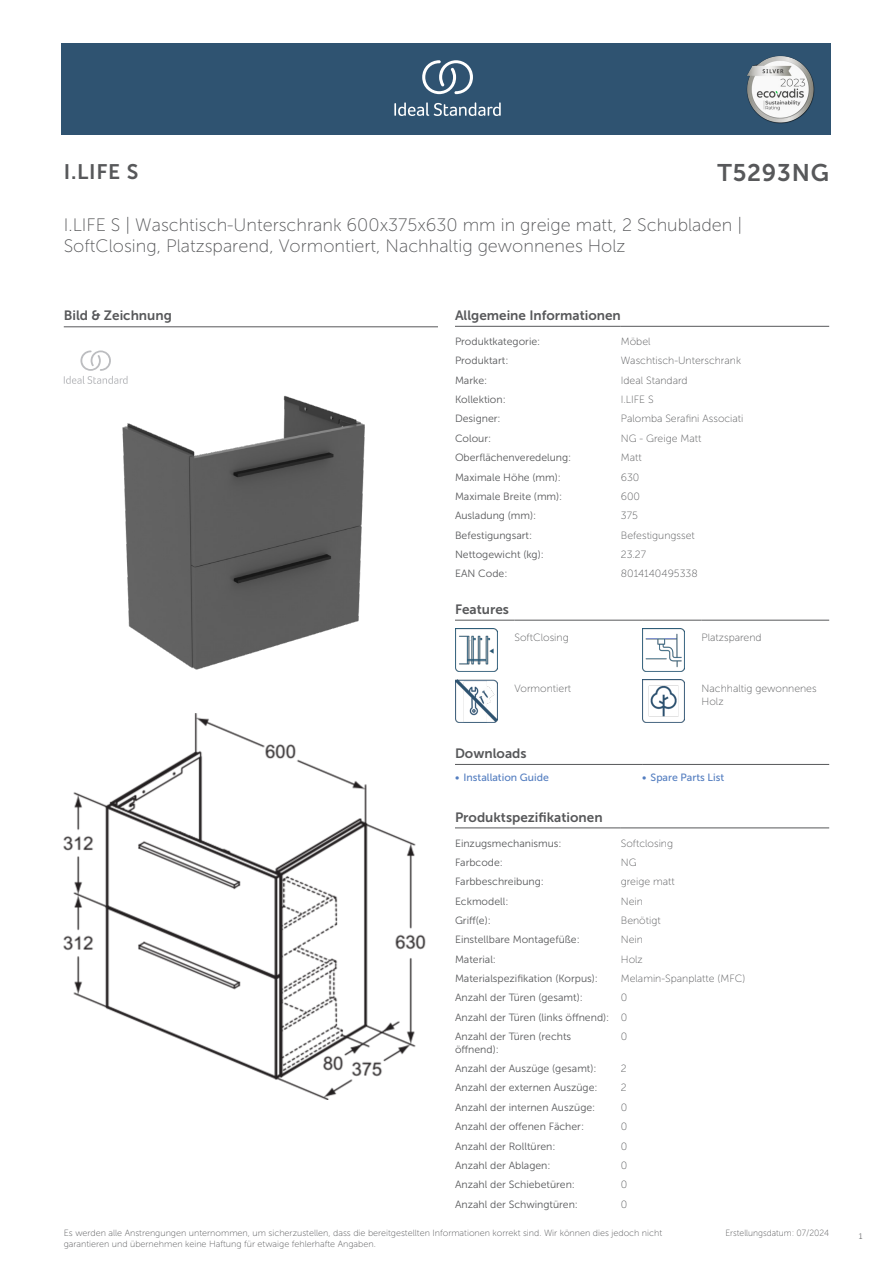
<style>
.page{position:relative;width:893px;height:1263px;background:#fff}
.page>*{position:absolute;margin:0;border:0;box-sizing:border-box;transform-origin:0 0}
.ID{font:24px "Museo Sans 700";letter-spacing:.035em;color:#57585a}
.SUITE_NAME{font:21px "Museo Sans 700";color:#57585a}
.Product_description__L3{font:18px/21.6px "Museo Sans 100";color:#57585a}
.head_9pt{font:13.5px "Museo Sans 700";color:#57585a}
.head_general{font:10.5px/12.6px "Museo Sans 300";color:#57585a}
.value_general{font:10.5px/12.6px "Museo Sans 100";color:#57585a}
.t1{font:10.5px "Museo Sans 500";color:#547ec0}
.Disclaimer{font:9px/10.8px "Museo Sans 100";color:#57585a}
.Date_created{font:9px "Museo Sans 100";color:#57585a;scale:.95 1}
.t2{font:300 9px "Calibri";color:#57585a;scale:.95 1}
</style>
<div class="page">
<div style="left:62px;top:43px;width:769px;height:91px;background:#2f5371"></div>
<hr style="left:455px;top:326px;width:166px;height:1px;background:#57585a">
<hr style="left:621px;top:326px;width:208px;height:1px;background:#57585a">
<hr style="left:455px;top:620px;width:59px;height:1px;background:#57585a">
<hr style="left:514px;top:620px;width:128px;height:1px;background:#57585a">
<hr style="left:642px;top:620px;width:60px;height:1px;background:#57585a">
<hr style="left:702px;top:620px;width:127px;height:1px;background:#57585a">
<img style="left:455px;top:629px;width:42px;height:42px">
<img style="left:642px;top:629px;width:43px;height:42px">
<img style="left:455px;top:680px;width:42px;height:42px">
<img style="left:642px;top:680px;width:43px;height:42px">
<hr style="left:455px;top:764px;width:187px;height:1px;background:#57585a">
<hr style="left:642px;top:764px;width:187px;height:1px;background:#57585a">
<hr style="left:455px;top:828px;width:166px;height:1px;background:#57585a">
<hr style="left:621px;top:828px;width:208px;height:1px;background:#57585a">
<img style="left:64px;top:714px;width:361px;height:385px">
<hr style="left:64px;top:327px;width:374px;height:1px;background:#57585a">
<svg style="left:64px;top:350px;width:64px;height:34px"></svg>
<img style="left:122px;top:395px;width:243px;height:275px">
<svg style="left:394px;top:102px;width:107px;height:14px"></svg>
<svg style="left:422px;top:60px;width:51px;height:34px"></svg>
<img style="left:746px;top:56px;width:68px;height:67px">
<p class="SUITE_NAME" style="left:64px;top:160px;width:76px">I.LIFE S</p>
<p class="ID" style="left:717px;top:160px;width:113px">T5293NG</p>
<p class="Product_description__L3" style="left:64px;top:214px;width:680px">I.LIFE S | Waschtisch-Unterschrank 600x375x630 mm in greige matt, 2 Schubladen |<br>SoftClosing, Platzsparend, Vormontiert, Nachhaltig gewonnenes Holz</p>
<p class="head_9pt" style="left:64px;top:308px;width:110px">Bild &amp; Zeichnung</p>
<p class="head_9pt" style="left:455px;top:308px;width:167px">Allgemeine Informationen</p>
<p class="head_general" style="left:455px;top:335px;width:87px">Produktkategorie:</p>
<p class="value_general" style="left:621px;top:335px;width:31px">Möbel</p>
<p class="head_general" style="left:455px;top:354px;width:55px">Produktart:</p>
<p class="value_general" style="left:621px;top:355px;width:122px">Waschtisch-Unterschrank</p>
<p class="head_general" style="left:455px;top:374px;width:34px">Marke:</p>
<p class="value_general" style="left:621px;top:374px;width:68px">Ideal Standard</p>
<p class="head_general" style="left:455px;top:393px;width:52px">Kollektion:</p>
<p class="value_general" style="left:621px;top:393px;width:34px">I.LIFE S</p>
<p class="head_general" style="left:455px;top:413px;width:47px">Designer:</p>
<p class="value_general" style="left:621px;top:413px;width:124px">Palomba Serafini Associati</p>
<p class="head_general" style="left:455px;top:432px;width:38px">Colour:</p>
<p class="value_general" style="left:621px;top:432px;width:82px">NG - Greige Matt</p>
<p class="head_general" style="left:455px;top:451px;width:118px">Oberflächenveredelung:</p>
<p class="value_general" style="left:621px;top:451px;width:22px">Matt</p>
<p class="head_general" style="left:455px;top:471px;width:107px">Maximale Höhe (mm):</p>
<p class="value_general" style="left:621px;top:471px;width:20px">630</p>
<p class="head_general" style="left:455px;top:490px;width:109px">Maximale Breite (mm):</p>
<p class="value_general" style="left:621px;top:490px;width:21px">600</p>
<p class="head_general" style="left:455px;top:509px;width:83px">Ausladung (mm):</p>
<p class="value_general" style="left:621px;top:509px;width:18px">375</p>
<p class="head_general" style="left:455px;top:529px;width:79px">Befestigungsart:</p>
<p class="value_general" style="left:621px;top:529px;width:75px">Befestigungsset</p>
<p class="head_general" style="left:455px;top:548px;width:90px">Nettogewicht (kg):</p>
<p class="value_general" style="left:621px;top:548px;width:27px">23.27</p>
<p class="head_general" style="left:455px;top:567px;width:54px">EAN Code:</p>
<p class="value_general" style="left:621px;top:567px;width:78px">8014140495338</p>
<p class="head_9pt" style="left:455px;top:602px;width:55px">Features</p>
<p class="value_general" style="left:514px;top:631px;width:56px">SoftClosing</p>
<p class="value_general" style="left:702px;top:631px;width:62px">Platzsparend</p>
<p class="value_general" style="left:514px;top:682px;width:58px">Vormontiert</p>
<p class="value_general" style="left:702px;top:682px;width:117px">Nachhaltig gewonnenes<br>Holz</p>
<p class="head_9pt" style="left:455px;top:746px;width:73px">Downloads</p>
<p class="t1" style="left:455px;top:772px;width:95px">• Installation Guide</p>
<p class="t1" style="left:642px;top:772px;width:84px">• Spare Parts List</p>
<p class="head_9pt" style="left:455px;top:809px;width:149px">Produktspezifikationen</p>
<p class="head_general" style="left:455px;top:837px;width:108px">Einzugsmechanismus:</p>
<p class="value_general" style="left:621px;top:837px;width:54px">Softclosing</p>
<p class="head_general" style="left:455px;top:856px;width:49px">Farbcode:</p>
<p class="value_general" style="left:621px;top:856px;width:17px">NG</p>
<p class="head_general" style="left:455px;top:875px;width:90px">Farbbeschreibung:</p>
<p class="value_general" style="left:621px;top:875px;width:55px">greige matt</p>
<p class="head_general" style="left:455px;top:895px;width:55px">Eckmodell:</p>
<p class="value_general" style="left:621px;top:895px;width:24px">Nein</p>
<p class="head_general" style="left:455px;top:914px;width:37px">Griff(e):</p>
<p class="value_general" style="left:621px;top:914px;width:41px">Benötigt</p>
<p class="head_general" style="left:455px;top:933px;width:126px">Einstellbare Montagefüße:</p>
<p class="value_general" style="left:621px;top:933px;width:24px">Nein</p>
<p class="head_general" style="left:455px;top:953px;width:43px">Material:</p>
<p class="value_general" style="left:621px;top:953px;width:24px">Holz</p>
<p class="head_general" style="left:455px;top:972px;width:145px">Materialspezifikation (Korpus):</p>
<p class="value_general" style="left:621px;top:972px;width:126px">Melamin-Spanplatte (MFC)</p>
<p class="head_general" style="left:455px;top:992px;width:129px">Anzahl der Türen (gesamt):</p>
<p class="value_general" style="left:621px;top:992px;width:8px">0</p>
<p class="head_general" style="left:455px;top:1011px;width:156px">Anzahl der Türen (links öffnend):</p>
<p class="value_general" style="left:621px;top:1011px;width:8px">0</p>
<p class="head_general" style="left:455px;top:1030px;width:118px">Anzahl der Türen (rechts öffnend):</p>
<p class="value_general" style="left:621px;top:1030px;width:8px">0</p>
<p class="head_general" style="left:455px;top:1062px;width:143px">Anzahl der Auszüge (gesamt):</p>
<p class="value_general" style="left:621px;top:1062px;width:7px">2</p>
<p class="head_general" style="left:455px;top:1082px;width:144px">Anzahl der externen Auszüge:</p>
<p class="value_general" style="left:621px;top:1082px;width:7px">2</p>
<p class="head_general" style="left:455px;top:1101px;width:142px">Anzahl der internen Auszüge:</p>
<p class="value_general" style="left:621px;top:1101px;width:8px">0</p>
<p class="head_general" style="left:455px;top:1120px;width:131px">Anzahl der offenen Fächer:</p>
<p class="value_general" style="left:621px;top:1120px;width:8px">0</p>
<p class="head_general" style="left:455px;top:1140px;width:102px">Anzahl der Rolltüren:</p>
<p class="value_general" style="left:621px;top:1140px;width:8px">0</p>
<p class="head_general" style="left:455px;top:1159px;width:97px">Anzahl der Ablagen:</p>
<p class="value_general" style="left:621px;top:1159px;width:8px">0</p>
<p class="head_general" style="left:455px;top:1178px;width:122px">Anzahl der Schiebetüren:</p>
<p class="value_general" style="left:621px;top:1178px;width:8px">0</p>
<p class="head_general" style="left:455px;top:1198px;width:124px">Anzahl der Schwingtüren:</p>
<p class="value_general" style="left:621px;top:1198px;width:8px">0</p>
<p class="Disclaimer" style="left:64px;top:1227px;width:600px">Es werden alle Anstrengungen unternommen, um sicherzustellen, dass die bereitgestellten Informationen korrekt sind. Wir können dies jedoch nicht garantieren und übernehmen keine Haftung für etwaige fehlerhafte Angaben.</p>
<p class="Date_created" style="left:725px;top:1228px;width:111px">Erstellungsdatum: 07/2024</p>
<p class="t2" style="left:858px;top:1230px;width:6px">1</p>
</div>
